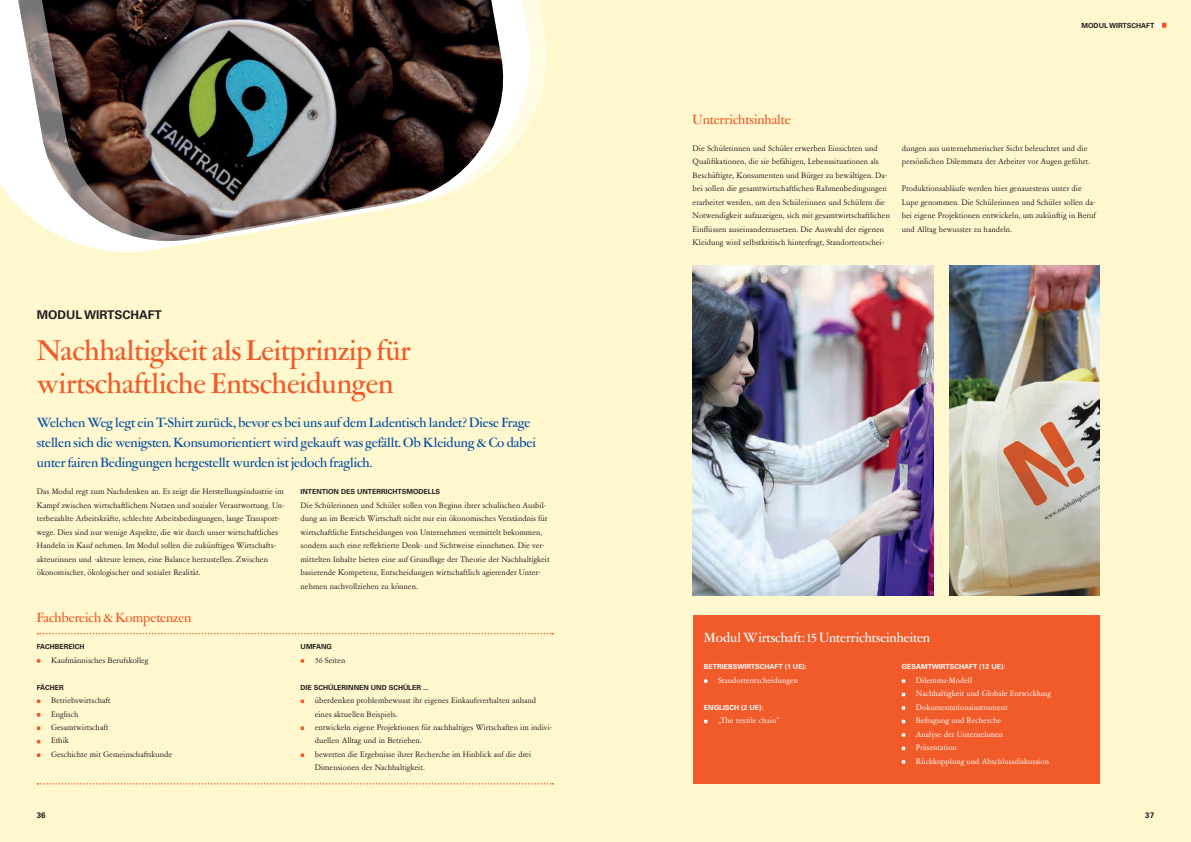
<style>
.page{position:relative;width:1191px;height:842px;background:#fff8cf}
.page>*{position:absolute;margin:0;border:0;box-sizing:border-box;transform-origin:0 0}
.t1{font:500 32px/33.7px "Garamont Amst SHOP";color:#f15a29}
.t2{font:500 15px/20.2px "Garamont Amst SHOP";color:#034ea2}
.t3{font:500 15px "Garamont Amst SHOP";color:#f15a29}
.t4{font:500 15px "Garamont Amst SHOP";color:#fff}
.t5{font:700 12px "Univers LT Pro 65";color:#231f20}
.t6{font:9px/13.5px "Garamont Amst SB";color:#231f20}
.t7{font:9px/13.5px "Garamont Amst SB";color:#fff}
.t8{font:700 8px "Univers LT Pro 65";color:#231f20}
.t9{font:700 7px "Univers LT Pro 65";color:#231f20}
.t10{font:700 7px "Univers LT Pro 65";color:#fff}
</style>
<div class="page">
<svg style="left:1156px;top:23px;width:10px;height:5px"></svg>
<svg style="left:0;top:0;width:546px;height:252px;background:#7e776f"></svg>
<svg style="left:37px;top:659px;width:3px;height:4px"></svg>
<svg style="left:37px;top:699px;width:3px;height:4px"></svg>
<svg style="left:37px;top:726px;width:3px;height:4px"></svg>
<svg style="left:37px;top:753px;width:3px;height:4px"></svg>
<svg style="left:300px;top:659px;width:4px;height:4px"></svg>
<svg style="left:300px;top:699px;width:4px;height:4px"></svg>
<svg style="left:300px;top:726px;width:4px;height:4px"></svg>
<svg style="left:300px;top:753px;width:4px;height:4px"></svg>
<svg style="left:38px;top:633px;width:515px;height:1px"></svg>
<svg style="left:38px;top:783px;width:515px;height:1px"></svg>
<img style="left:949px;top:265px;width:150px;height:330px">
<div style="left:692px;top:615px;width:407px;height:169px;background:#f15a29"></div>
<svg style="left:704px;top:679px;width:3px;height:4px"></svg>
<svg style="left:901px;top:679px;width:4px;height:4px"></svg>
<svg style="left:901px;top:693px;width:4px;height:3px"></svg>
<svg style="left:901px;top:706px;width:4px;height:4px"></svg>
<svg style="left:901px;top:720px;width:4px;height:3px"></svg>
<svg style="left:901px;top:733px;width:4px;height:4px"></svg>
<svg style="left:901px;top:747px;width:4px;height:3px"></svg>
<svg style="left:901px;top:760px;width:4px;height:4px"></svg>
<img style="left:692px;top:265px;width:242px;height:330px">
<h3 class="t5" style="left:37px;top:308px;width:126px">MODUL WIRTSCHAFT</h3>
<h1 class="t1" style="left:37px;top:335px;width:375px">Nachhaltigkeit als Leitprinzip für wirtschaftliche Entscheidungen</h1>
<p class="t2" style="left:37px;top:413px;width:500px">Welchen Weg legt ein T-Shirt zurück, bevor es bei uns auf dem Ladentisch landet? Diese Frage stellen sich die wenigsten. Konsumorientiert wird gekauft was gefällt. Ob Kleidung &amp; Co dabei unter fairen Bedingungen hergestellt wurden ist jedoch fraglich.</p>
<p class="t6" style="left:37px;top:485px;width:249px">Das Modul regt zum Nachdenken an. Es zeigt die Herstellungsindustrie im Kampf zwischen wirtschaftlichem Nutzen und sozialer Verantwortung. Un&shy;terbezahlte Arbeitskräfte, schlechte Arbeitsbedingungen, lange Transport&shy;wege. Dies sind nur wenige Aspekte, die wir durch unser wirtschaftliches Handeln in Kauf nehmen. Im Modul sollen die zukünftigen Wirtschafts&shy;akteurinnen und -akteure lernen, eine Balance herzustellen. Zwischen ökonomischer, ökologischer und sozialer Realität.</p>
<p class="t9" style="left:300px;top:488px;width:141px">INTENTION DES UNTERRICHTSMODELLS</p>
<p class="t6" style="left:300px;top:499px;width:251px">Die Schülerinnen und Schüler sollen von Beginn ihrer schulischen Ausbil&shy;dung an im Bereich Wirtschaft nicht nur ein ökonomisches Verständnis für wirtschaftliche Entscheidungen von Unternehmen vermittelt bekommen, sondern auch eine reflektierte Denk- und Sichtweise einnehmen. Die ver&shy;mittelten Inhalte bieten eine auf Grundlage der Theorie der Nachhaltigkeit basierende Kompetenz, Entscheidungen wirtschaftlich agierender Unter&shy;nehmen nachvollziehen zu können.</p>
<h2 class="t3" style="left:37px;top:610px;width:156px">Fachbereich &amp; Kompetenzen</h2>
<p class="t9" style="left:37px;top:642px;width:49px">FACHBEREICH</p>
<p class="t6" style="left:51px;top:654px;width:99px">Kaufmännisches Berufskolleg</p>
<p class="t9" style="left:37px;top:683px;width:28px">FÄCHER</p>
<p class="t6" style="left:51px;top:694px;width:123px">Betriebswirtschaft<br>Englisch<br>Gesamtwirtschaft<br>Ethik<br>Geschichte mit Gemeinschaftskunde</p>
<p class="t9" style="left:300px;top:642px;width:33px">UMFANG</p>
<p class="t6" style="left:315px;top:654px;width:32px">56 Seiten</p>
<p class="t9" style="left:300px;top:683px;width:130px">DIE SCHÜLERINNEN UND SCHÜLER ...</p>
<p class="t6" style="left:315px;top:694px;width:239px">überdenken problembewusst ihr eigenes Einkaufsverhalten anhand eines aktuellen Beispiels.<br>entwickeln eigene Projektionen für nachhaltiges Wirtschaften im indivi&shy;duellen Alltag und in Betrieben.<br>bewerten die Ergebnisse ihrer Recherche im Hinblick auf die drei Dimensionen der Nachhaltigkeit.</p>
<p class="t9" style="left:1081px;top:21px;width:74px">MODUL WIRTSCHAFT</p>
<h2 class="t3" style="left:692px;top:112px;width:99px">Unterrichtsinhalte</h2>
<p class="t6" style="left:692px;top:142px;width:199px">Die Schülerinnen und Schüler erwerben Einsichten und Qualifikationen, die sie befähigen, Lebenssituationen als Beschäftigte, Konsumenten und Bürger zu bewältigen. Da&shy;bei sollen die gesamtwirtschaftlichen Rahmenbedingungen erarbeitet werden, um den Schülerinnen und Schülern die Notwendigkeit aufzuzeigen, sich mit gesamtwirtschaftlichen Einflüssen auseinanderzusetzen. Die Auswahl der eigenen Kleidung wird selbstkritisch hinterfragt, Standortentschei-</p>
<p class="t6" style="left:901px;top:142px;width:189px">dungen aus unternehmerischer Sicht beleuchtet und die persönlichen Dilemmata der Arbeiter vor Augen geführt.</p>
<p class="t6" style="left:901px;top:182px;width:195px">Produktionsabläufe werden hier genauestens unter die Lupe genommen. Die Schülerinnen und Schüler sollen da&shy;bei eigene Projektionen entwickeln, um zukünftig in Beruf und Alltag bewusster zu handeln.</p>
<h2 class="t4" style="left:704px;top:631px;width:227px">Modul Wirtschaft: 15 Unterrichtseinheiten</h2>
<p class="t10" style="left:704px;top:663px;width:104px">BETRIEBSWIRTSCHAFT (1 UE):</p>
<p class="t7" style="left:718px;top:674px;width:82px">Standortentscheidungen</p>
<p class="t10" style="left:704px;top:703px;width:61px">ENGLISCH (2 UE):</p>
<p class="t7" style="left:718px;top:714px;width:63px">„The textile chain“</p>
<p class="t10" style="left:901px;top:663px;width:105px">GESAMTWIRTSCHAFT (12 UE):</p>
<p class="t7" style="left:916px;top:674px;width:137px">Dilemma-Modell<br>Nachhaltigkeit und Globale Entwicklung<br>Dokumentationsinstrument<br>Befragung und Recherche<br>Analyse der Unternehmen<br>Präsentation<br>Rückkopplung und Abschlussdiskussion</p>
<p class="t8" style="left:37px;top:810px;width:10px">36</p>
<p class="t8" style="left:1145px;top:810px;width:10px">37</p>
</div>
